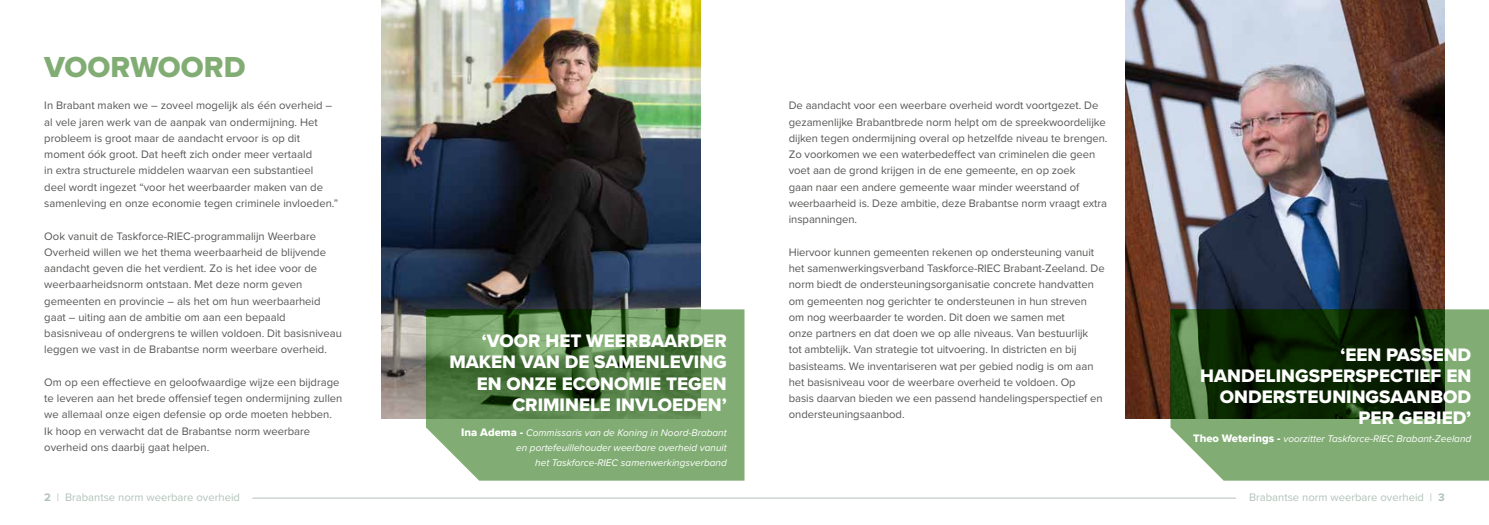
<style>
.page{position:relative;width:1489px;height:525px;background:#fff}
.page>*{position:absolute;margin:0;border:0;box-sizing:border-box;transform-origin:0 0}
.t1{font:30px "Proxima Nova Extrabld";color:#81ad74}
.t2{font:18.75px/21.2px "Proxima Nova Extrabld";color:#fff;text-align:right}
.t3{font:11.25px/16.2px "Proxima Nova";letter-spacing:-.005em;color:#575756}
.t4{font:11.25px "Proxima Nova";color:#b1c3b9}
.t5{font:italic 10px/15px "Proxima Nova";color:#fff;text-align:right}
.s1{font-family:"Proxima Nova Extrabld";font-style:normal;font-size:11.25px}
.s2{font-weight:700}
</style>
<div class="page">
<hr style="left:252px;top:497px;width:983px;height:1px;background:#b1c3b9">
<img style="left:1125px;top:0;width:319px;height:418px">
<svg style="left:1170px;top:309px;width:318px;height:171px;background:#45663b"></svg>
<img style="left:381px;top:0;width:319px;height:418px">
<svg style="left:426px;top:309px;width:318px;height:171px;background:#6a935d"></svg>
<h1 class="t1" style="left:44px;top:44px;width:203px">VOORWOORD</h1>
<p class="t3" style="left:44px;top:97px;width:295px">In Brabant maken we – zoveel mogelijk als één overheid – al vele jaren werk van de aanpak van ondermijning. Het probleem is groot maar de aandacht ervoor is op dit moment óók groot. Dat heeft zich onder meer vertaald<br>in extra structurele middelen waarvan een substantieel<br>deel wordt ingezet “voor het weerbaarder maken van de samenleving en onze economie tegen criminele invloeden.”</p>
<p class="t3" style="left:44px;top:227px;width:299px">Ook vanuit de Taskforce-RIEC-programmalijn Weerbare Overheid willen we het thema weerbaarheid de blijvende aandacht geven die het verdient. Zo is het idee voor de weerbaarheidsnorm ontstaan. Met deze norm geven gemeenten en provincie – als het om hun weerbaarheid gaat – uiting aan de ambitie om aan een bepaald basisniveau of ondergrens te willen voldoen. Dit basisniveau leggen we vast in de Brabantse norm weerbare overheid.</p>
<p class="t3" style="left:44px;top:373px;width:299px">Om op een effectieve en geloofwaardige wijze een bijdrage te leveren aan het brede offensief tegen ondermijning zullen we allemaal onze eigen defensie op orde moeten hebben.<br>Ik hoop en verwacht dat de Brabantse norm weerbare overheid ons daarbij gaat helpen.</p>
<h2 class="t2" style="left:449px;top:330px;width:279px">‘VOOR HET WEERBAARDER<br>MAKEN VAN DE SAMENLEVING<br>EN ONZE ECONOMIE TEGEN<br>CRIMINELE INVLOEDEN’</h2>
<p class="t5" style="left:461px;top:424px;width:267px"><span class="s1">Ina Adema -</span> Commissaris van de Koning in Noord-Brabant en portefeuillehouder weerbare overheid vanuit<br>het Taskforce-RIEC samenwerkingsverband</p>
<p class="t3" style="left:788px;top:97px;width:320px">De aandacht voor een weerbare overheid wordt voortgezet. De gezamenlijke Brabantbrede norm helpt om de spreekwoordelijke dijken tegen ondermijning overal op hetzelfde niveau te brengen.<br>Zo voorkomen we een waterbedeffect van criminelen die geen voet aan de grond krijgen in de ene gemeente, en op zoek<br>gaan naar een andere gemeente waar minder weerstand of weerbaarheid is. Deze ambitie, deze Brabantse norm vraagt extra inspanningen.</p>
<p class="t3" style="left:788px;top:243px;width:317px">Hiervoor kunnen gemeenten rekenen op ondersteuning vanuit het samenwerkingsverband Taskforce-RIEC Brabant-Zeeland. De norm biedt de ondersteuningsorganisatie concrete handvatten om gemeenten nog gerichter te ondersteunen in hun streven om nog weerbaarder te worden. Dit doen we samen met<br>onze partners en dat doen we op alle niveaus. Van bestuurlijk<br>tot ambtelijk. Van strategie tot uitvoering. In districten en bij basisteams. We inventariseren wat per gebied nodig is om aan het basisniveau voor de weerbare overheid te voldoen. Op<br>basis daarvan bieden we een passend handelingsperspectief en ondersteuningsaanbod.</p>
<h2 class="t2" style="left:1200px;top:343px;width:272px">‘EEN PASSEND<br>HANDELINGSPERSPECTIEF EN<br>ONDERSTEUNINGSAANBOD<br>PER GEBIED’</h2>
<p class="t5" style="left:1192px;top:430px;width:280px"><span class="s1">Theo Weterings -</span> voorzitter Taskforce-RIEC Brabant-Zeeland</p>
<p class="t4" style="left:44px;top:489px;width:197px"><span class="s2">2</span> | Brabantse norm weerbare overheid</p>
<p class="t4" style="left:1248px;top:489px;width:197px">Brabantse norm weerbare overheid | <span class="s2">3</span></p>
</div>
